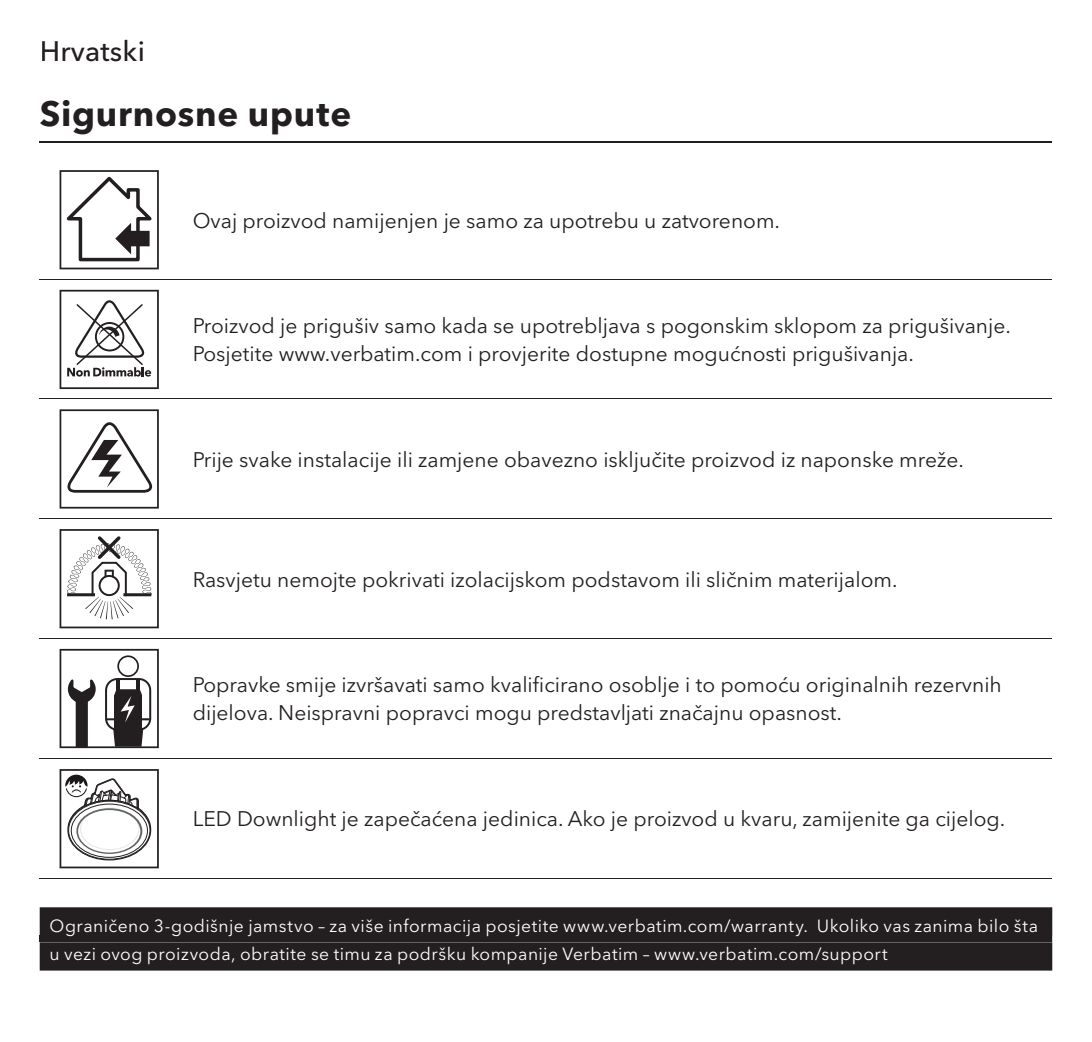
<style>
.page{position:relative;width:1092px;height:1042px;background:#fff}
.page>*{position:absolute;margin:0;border:0;box-sizing:border-box;transform-origin:0 0}
.t1{font:700 35px "Avenir Next LT Pro";letter-spacing:.02em;color:#231f20}
.t2{font:500 28px "Avenir Next LT Pro";letter-spacing:.01em;color:#231f20}
.t3{font:21px/28px "Avenir Next LT Pro";color:#231f20}
.t4{font:17.5px/28px "Avenir Next LT Pro";letter-spacing:.025em;color:#fff}
</style>
<div class="page">
<hr style="left:40px;top:141px;width:1012px;height:2px;background:#231f20">
<div style="left:40px;top:907px;width:1012px;height:63px;background:#231f20"></div>
<div style="left:40px;top:935px;width:1012px;height:7px;background:#231f20"></div>
<hr style="left:40px;top:279px;width:1012px;height:1px;background:#231f20">
<hr style="left:40px;top:398px;width:1012px;height:1px;background:#231f20">
<hr style="left:40px;top:518px;width:1012px;height:1px;background:#231f20">
<hr style="left:40px;top:638px;width:1012px;height:1px;background:#231f20">
<hr style="left:40px;top:758px;width:1012px;height:1px;background:#231f20">
<hr style="left:40px;top:878px;width:1012px;height:1px;background:#231f20">
<svg style="left:60px;top:170px;width:99px;height:99px"></svg>
<svg style="left:60px;top:290px;width:99px;height:99px"></svg>
<svg style="left:60px;top:529px;width:99px;height:99px"></svg>
<svg style="left:60px;top:649px;width:99px;height:100px"></svg>
<svg style="left:60px;top:409px;width:99px;height:99px"></svg>
<svg style="left:60px;top:769px;width:99px;height:99px"></svg>
<h2 class="t2" style="left:40px;top:40px;width:107px">Hrvatski</h2>
<h1 class="t1" style="left:40px;top:97px;width:313px">Sigurnosne upute</h1>
<p class="t3" style="left:193px;top:208px;width:589px">Ovaj proizvod namijenjen je samo za upotrebu u zatvorenom.</p>
<p class="t3" style="left:193px;top:314px;width:819px">Proizvod je prigušiv samo kada se upotrebljava s pogonskim sklopom za prigušivanje.<br>Posjetite www.verbatim.com i provjerite dostupne mogućnosti prigušivanja.</p>
<p class="t3" style="left:193px;top:447px;width:772px">Prije svake instalacije ili zamjene obavezno isključite proizvod iz naponske mreže.</p>
<p class="t3" style="left:193px;top:567px;width:706px">Rasvjetu nemojte pokrivati izolacijskom podstavom ili sličnim materijalom.</p>
<p class="t3" style="left:193px;top:673px;width:810px">Popravke smije izvršavati samo kvalificirano osoblje i to pomoću originalnih rezervnih dijelova. Neispravni popravci mogu predstavljati značajnu opasnost.</p>
<p class="t3" style="left:193px;top:807px;width:814px">LED Downlight je zapečaćena jedinica. Ako je proizvod u kvaru, zamijenite ga cijelog.</p>
<p class="t4" style="left:50px;top:914px;width:989px">Ograničeno 3-godišnje jamstvo – za više informacija posjetite www.verbatim.com/warranty. Ukoliko vas zanima bilo šta u vezi ovog proizvoda, obratite se timu za podršku kompanije Verbatim – www.verbatim.com/support</p>
</div>
